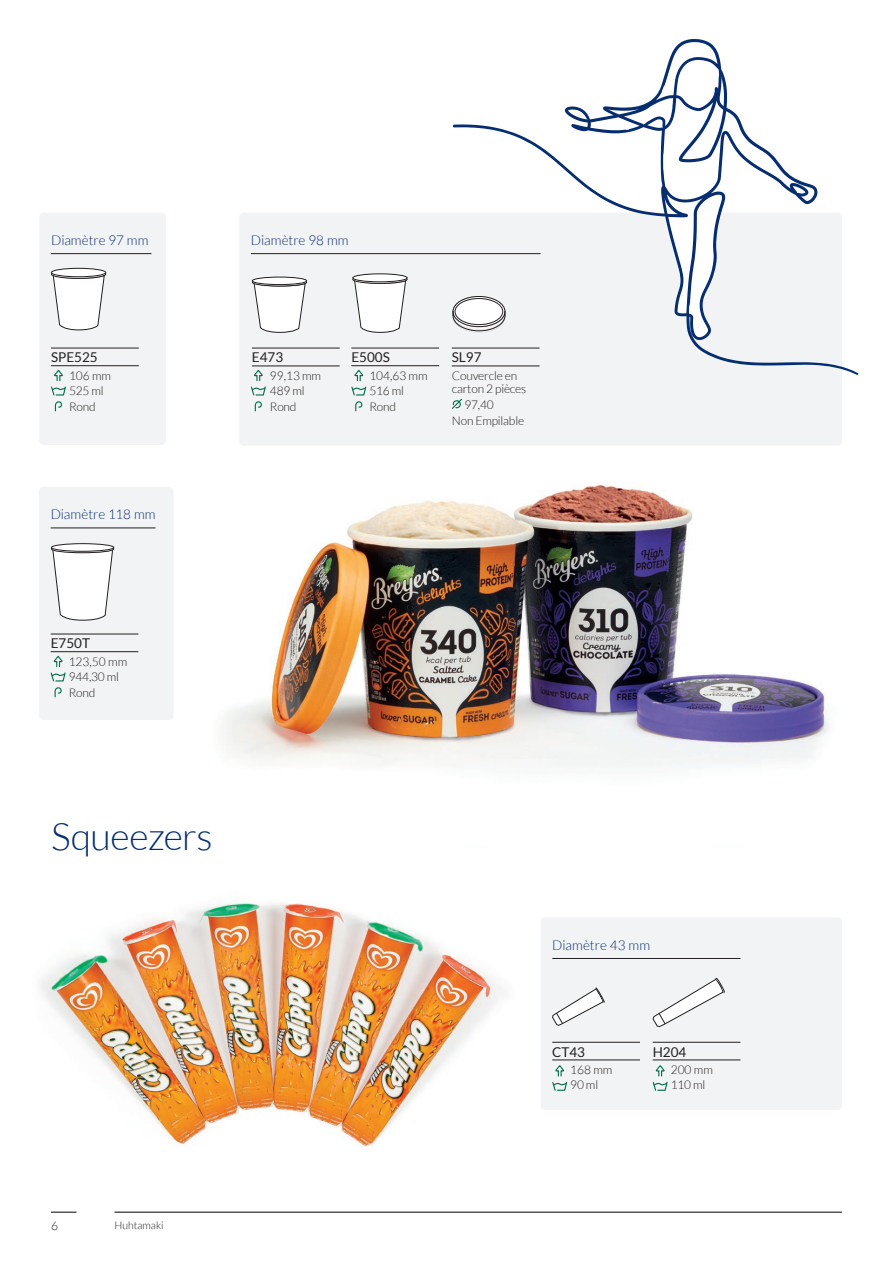
<style>
.page{position:relative;width:893px;height:1263px;background:#fff}
.page>*{position:absolute;margin:0;border:0;box-sizing:border-box;transform-origin:0 0}
.Catalogue__heading{font:300 37.5px "Lato";letter-spacing:-.015em;color:#052d6f}
.NOMBRE_PRODUC{font:300 13.5px "Lato";color:#052d6f}
.NOMBRE_PRODUC-2{font:13.5px "Lato";color:#231f20}
.Catalogue__item{font:300 12px/13.5px "Lato";letter-spacing:-.015em;color:#231f20}
.t1{font:300 10.5px "Lato";color:#231f20}
</style>
<div class="page">
<img style="left:224px;top:482px;width:605px;height:285px">
<div style="left:39px;top:213px;width:127px;height:232px;background:#f2f3f4;border-radius:4px"></div>
<div style="left:39px;top:487px;width:134px;height:233px;background:#f2f3f4;border-radius:4px"></div>
<img style="left:39px;top:902px;width:466px;height:245px">
<hr style="left:51px;top:253px;width:100px;height:1px;background:#231f20">
<hr style="left:51px;top:527px;width:105px;height:1px;background:#231f20">
<svg style="left:52px;top:267px;width:53px;height:64px"></svg>
<svg style="left:51px;top:270px;width:55px;height:8px"></svg>
<div style="left:51px;top:269px;width:55px;height:10px;border:1px solid #231f20;border-radius:50%"></div>
<div style="left:51px;top:268px;width:55px;height:9px;background:#fff;border-radius:50%"></div>
<div style="left:51px;top:268px;width:55px;height:9px;border:1px solid #231f20;border-radius:50%"></div>
<hr style="left:51px;top:348px;width:88px;height:1px;background:#231f20">
<hr style="left:51px;top:365px;width:88px;height:1px;background:#231f20">
<svg style="left:51px;top:369px;width:15px;height:43px"></svg>
<hr style="left:51px;top:634px;width:87px;height:1px;background:#231f20">
<hr style="left:51px;top:651px;width:87px;height:1px;background:#231f20">
<svg style="left:50px;top:655px;width:16px;height:43px"></svg>
<div style="left:541px;top:917px;width:301px;height:193px;background:#f2f3f4;border-radius:4px"></div>
<hr style="left:552px;top:958px;width:188px;height:1px;background:#231f20">
<svg style="left:552px;top:988px;width:53px;height:38px"></svg>
<svg style="left:652px;top:978px;width:73px;height:49px"></svg>
<hr style="left:552px;top:1042px;width:88px;height:1px;background:#231f20">
<hr style="left:552px;top:1060px;width:88px;height:1px;background:#231f20">
<hr style="left:653px;top:1042px;width:87px;height:1px;background:#231f20">
<hr style="left:653px;top:1060px;width:87px;height:1px;background:#231f20">
<svg style="left:552px;top:1065px;width:16px;height:26px"></svg>
<svg style="left:652px;top:1065px;width:16px;height:26px"></svg>
<div style="left:239px;top:213px;width:603px;height:233px;background:#f2f3f4;border-radius:4px"></div>
<hr style="left:251px;top:253px;width:290px;height:1px;background:#231f20">
<hr style="left:252px;top:348px;width:88px;height:1px;background:#231f20">
<hr style="left:252px;top:366px;width:88px;height:1px;background:#231f20">
<hr style="left:351px;top:348px;width:88px;height:1px;background:#231f20">
<hr style="left:351px;top:365px;width:88px;height:1px;background:#231f20">
<hr style="left:452px;top:348px;width:87px;height:1px;background:#231f20">
<hr style="left:452px;top:366px;width:87px;height:1px;background:#231f20">
<svg style="left:451px;top:398px;width:11px;height:11px"></svg>
<svg style="left:251px;top:369px;width:15px;height:43px"></svg>
<svg style="left:351px;top:369px;width:16px;height:43px"></svg>
<svg style="left:253px;top:283px;width:53px;height:50px"></svg>
<div style="left:252px;top:278px;width:55px;height:8px;border:1px solid #231f20;border-radius:50%"></div>
<div style="left:252px;top:277px;width:55px;height:8px;background:#fff;border-radius:50%"></div>
<div style="left:252px;top:277px;width:55px;height:8px;border:1px solid #231f20;border-radius:50%"></div>
<svg style="left:354px;top:273px;width:52px;height:60px"></svg>
<svg style="left:353px;top:275px;width:54px;height:8px"></svg>
<div style="left:352px;top:275px;width:55px;height:9px;border:1px solid #231f20;border-radius:50%"></div>
<div style="left:353px;top:274px;width:54px;height:8px;background:#fff;border-radius:50%"></div>
<div style="left:352px;top:273px;width:55px;height:9px;border:1px solid #231f20;border-radius:50%"></div>
<svg style="left:52px;top:543px;width:61px;height:78px"></svg>
<svg style="left:51px;top:545px;width:63px;height:8px"></svg>
<div style="left:51px;top:545px;width:63px;height:8px;border:1px solid #231f20;border-radius:50%"></div>
<div style="left:51px;top:544px;width:63px;height:7px;background:#fff;border-radius:50%"></div>
<div style="left:51px;top:543px;width:63px;height:9px;border:1px solid #231f20;border-radius:50%"></div>
<svg style="left:453px;top:39px;width:406px;height:336px"></svg>
<svg style="left:812px;top:362px;width:38px;height:8px"></svg>
<svg style="left:663px;top:193px;width:62px;height:153px"></svg>
<svg style="left:565px;top:111px;width:3px;height:4px"></svg>
<hr style="left:115px;top:1212px;width:727px;height:1px;background:#000">
<svg style="left:51px;top:1212px;width:26px;height:1px"></svg>
<p class="NOMBRE_PRODUC" style="left:51px;top:233px;width:99px">Diamètre 97 mm</p>
<p class="NOMBRE_PRODUC-2" style="left:51px;top:350px;width:48px">SPE525</p>
<p class="Catalogue__item" style="left:69px;top:369px;width:43px">106 mm</p>
<p class="Catalogue__item" style="left:69px;top:384px;width:36px">525 ml</p>
<p class="Catalogue__item" style="left:69px;top:400px;width:28px">Rond</p>
<p class="NOMBRE_PRODUC" style="left:51px;top:507px;width:106px">Diamètre 118 mm</p>
<p class="NOMBRE_PRODUC-2" style="left:51px;top:636px;width:41px">E750T</p>
<p class="Catalogue__item" style="left:69px;top:655px;width:60px">123,50 mm</p>
<p class="Catalogue__item" style="left:69px;top:670px;width:52px">944,30 ml</p>
<p class="Catalogue__item" style="left:69px;top:686px;width:28px">Rond</p>
<p class="NOMBRE_PRODUC" style="left:251px;top:233px;width:99px">Diamètre 98 mm</p>
<p class="NOMBRE_PRODUC-2" style="left:252px;top:350px;width:33px">E473</p>
<p class="Catalogue__item" style="left:270px;top:369px;width:53px">99,13 mm</p>
<p class="Catalogue__item" style="left:270px;top:384px;width:36px">489 ml</p>
<p class="Catalogue__item" style="left:270px;top:400px;width:28px">Rond</p>
<p class="NOMBRE_PRODUC-2" style="left:351px;top:350px;width:40px">E500S</p>
<p class="Catalogue__item" style="left:369px;top:369px;width:60px">104,63 mm</p>
<p class="Catalogue__item" style="left:369px;top:384px;width:36px">516 ml</p>
<p class="Catalogue__item" style="left:369px;top:400px;width:28px">Rond</p>
<p class="NOMBRE_PRODUC-2" style="left:452px;top:350px;width:31px">SL97</p>
<p class="Catalogue__item" style="left:452px;top:369px;width:76px">Couvercle en carton 2 pièces</p>
<p class="Catalogue__item" style="left:464px;top:398px;width:31px">97,40</p>
<p class="Catalogue__item" style="left:452px;top:414px;width:74px">Non Empilable</p>
<p class="Catalogue__heading" style="left:51px;top:816px;width:163px">Squeezers</p>
<p class="NOMBRE_PRODUC" style="left:552px;top:937px;width:99px">Diamètre 43 mm</p>
<p class="NOMBRE_PRODUC-2" style="left:552px;top:1044px;width:34px">CT43</p>
<p class="Catalogue__item" style="left:570px;top:1063px;width:44px">168 mm</p>
<p class="Catalogue__item" style="left:570px;top:1078px;width:29px">90 ml</p>
<p class="NOMBRE_PRODUC-2" style="left:653px;top:1044px;width:35px">H204</p>
<p class="Catalogue__item" style="left:671px;top:1063px;width:44px">200 mm</p>
<p class="Catalogue__item" style="left:671px;top:1078px;width:36px">110 ml</p>
<p class="Catalogue__item" style="left:51px;top:1219px;width:8px">6</p>
<p class="t1" style="left:114px;top:1219px;width:51px">Huhtamaki</p>
</div>
